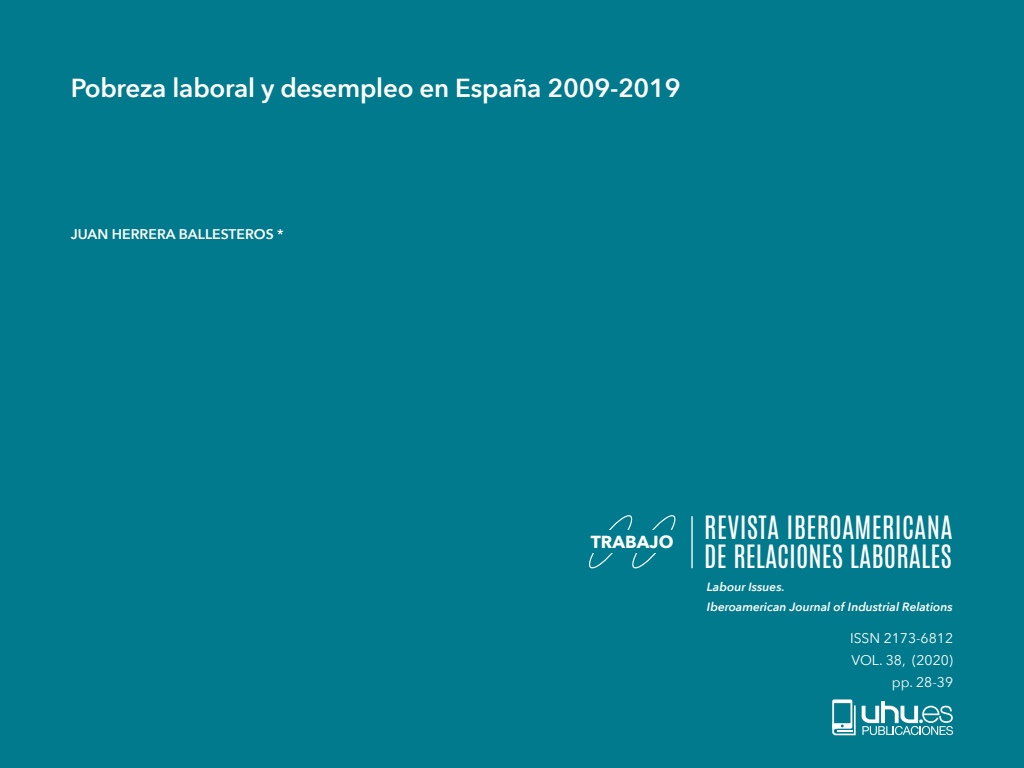
<style>
.page{position:relative;width:1024px;height:768px;background:#007a8c}
.page>*{position:absolute;margin:0;border:0;box-sizing:border-box;transform-origin:0 0}
._1_1{font:26.8px "Antonio";letter-spacing:.005em;color:#fff}
.t1{font:600 26px "Avenir Next";letter-spacing:-.01em;color:#fff}
.t2{font:700 17.4px "Avenir Next";color:#fff}
.t3{font:14px "Avenir Next";color:#fff}
.t4{font:600 14px "Avenir Next";color:#fff}
._1_1-2{font:italic 600 12px "Avenir Next";color:#fff}
</style>
<div class="page">
<hr style="left:691px;top:516px;width:2px;height:52px;background:#fff">
<svg style="left:589px;top:515px;width:87px;height:54px"></svg>
<div style="left:587px;top:530px;width:90px;height:23px;background:#007a8c"></div>
<svg style="left:832px;top:699px;width:24px;height:36px"></svg>
<svg style="left:862px;top:701px;width:91px;height:34px"></svg>
<p class="t1" style="left:71px;top:72px;width:611px">Pobreza laboral y desempleo en España 2009-2019</p>
<p class="t4" style="left:71px;top:226px;width:214px">JUAN HERRERA BALLESTEROS *</p>
<p class="t2" style="left:591px;top:531px;width:84px">TRABAJO</p>
<p class="_1_1" style="left:704px;top:508px;width:250px">REVISTA IBEROAMERICANA</p>
<p class="_1_1" style="left:704px;top:537px;width:249px">DE RELACIONES LABORALES</p>
<p class="_1_1-2" style="left:707px;top:579px;width:79px">Labour Issues.</p>
<p class="_1_1-2" style="left:707px;top:599px;width:247px">Iberoamerican Journal of Industrial Relations</p>
<p class="t3" style="left:850px;top:630px;width:105px">ISSN 2173-6812</p>
<p class="t3" style="left:851px;top:652px;width:103px">VOL. 38, (2020)</p>
<p class="t3" style="left:892px;top:674px;width:63px">pp. 28-39</p>
</div>
